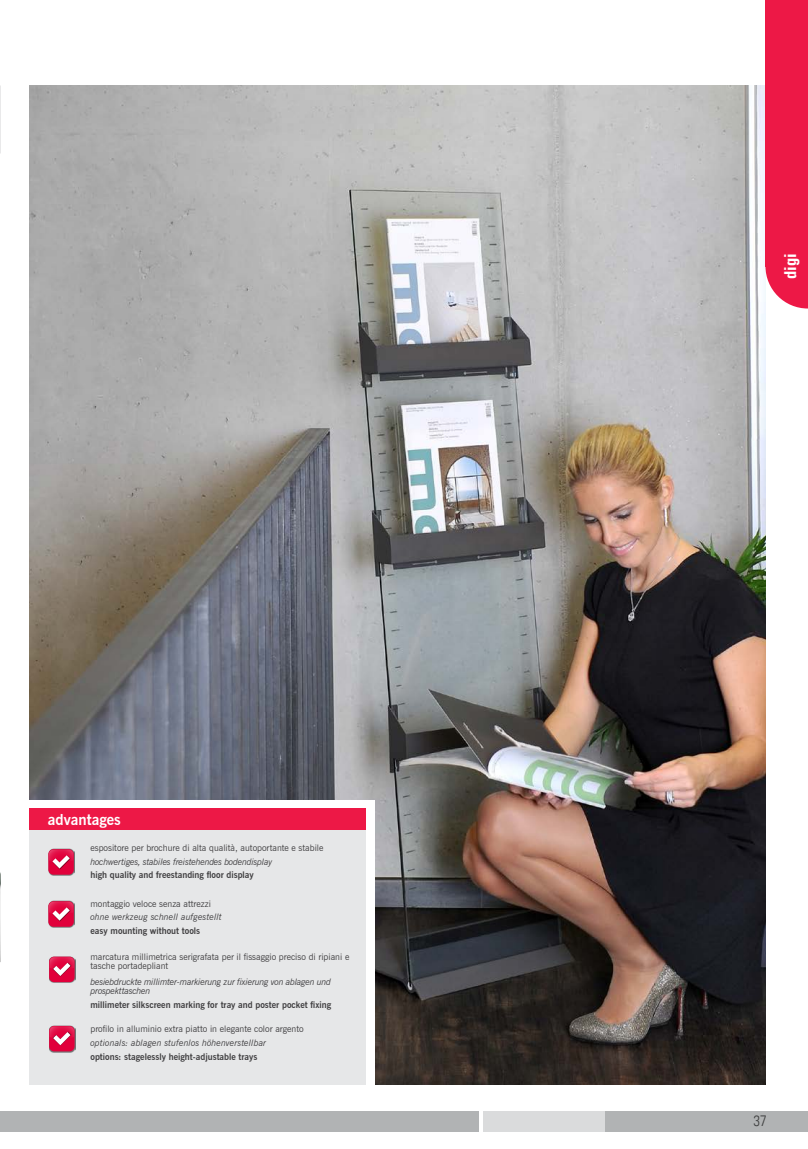
<style>
.page{position:relative;width:808px;height:1149px;background:#fff}
.page>*{position:absolute;margin:0;border:0;box-sizing:border-box;transform-origin:0 0}
.t1{font:700 condensed 16.5px "Univers LT";color:#fff}
.t2{font:700 15px "News Gothic BT";color:#fff}
.t3{font:300 condensed 15px "Univers LT";color:#000}
.t4{font:9px/9px "News Gothic BT";color:#414042}
.t5{font:700 9px "News Gothic BT";color:#414042}
.t6{font:italic 9px/9px "News Gothic BT";letter-spacing:-.03em;color:#414042}
.t7{font:italic 9px "News Gothic BT";color:#414042}
</style>
<div class="page">
<img style="left:0;top:872px;width:1px;height:90px">
<div style="left:0;top:1110px;width:479px;height:20px;background:#b1b3b4"></div>
<div style="left:605px;top:1110px;width:203px;height:20px;background:#b1b3b4"></div>
<div style="left:483px;top:1110px;width:122px;height:20px;background:#dadbdc"></div>
<img style="left:30px;top:85px;width:735px;height:999px">
<div style="left:765px;top:0;width:43px;height:266px;background:#ed1846"></div>
<svg style="left:765px;top:266px;width:43px;height:42px"></svg>
<div style="left:18px;top:799px;width:357px;height:295px;background:#fff"></div>
<div style="left:30px;top:818px;width:336px;height:266px;background:#e6e7e8"></div>
<img style="left:49px;top:958px;width:26px;height:24px">
<div style="left:49px;top:956px;width:26px;height:25px;background:#e1003b;border-radius:5px"></div>
<svg style="left:50px;top:956px;width:24px;height:19px"></svg>
<img style="left:48px;top:902px;width:26px;height:25px">
<div style="left:48px;top:900px;width:26px;height:26px;background:#e1003b;border-radius:5px"></div>
<svg style="left:49px;top:901px;width:24px;height:19px"></svg>
<img style="left:48px;top:850px;width:26px;height:25px">
<div style="left:48px;top:848px;width:26px;height:26px;background:#e1003b;border-radius:5px"></div>
<svg style="left:49px;top:849px;width:24px;height:19px"></svg>
<img style="left:49px;top:1027px;width:26px;height:24px">
<div style="left:49px;top:1025px;width:26px;height:26px;background:#e1003b;border-radius:5px"></div>
<svg style="left:50px;top:1026px;width:24px;height:18px"></svg>
<div style="left:30px;top:808px;width:336px;height:21px;background:#ed1846"></div>
<h2 class="t2" style="left:48px;top:810px;width:75px">advantages</h2>
<p class="t4" style="left:90px;top:842px;width:234px">espositore per brochure di alta qualità, autoportante e stabile</p>
<p class="t6" style="left:90px;top:856px;width:183px">hochwertiges, stabiles freistehendes bodendisplay</p>
<p class="t5" style="left:90px;top:869px;width:165px">high quality and freestanding floor display</p>
<p class="t4" style="left:90px;top:898px;width:122px">montaggio veloce senza attrezzi</p>
<p class="t7" style="left:90px;top:911px;width:133px">ohne werkzeug schnell aufgestellt</p>
<p class="t5" style="left:90px;top:925px;width:111px">easy mounting without tools</p>
<p class="t4" style="left:90px;top:951px;width:260px">marcatura millimetrica serigrafata per il fissaggio preciso di ripiani e tasche portadepliant</p>
<p class="t6" style="left:90px;top:976px;width:242px">besiebdruckte millimter-markierung zur fixierung von ablagen und prospekttaschen</p>
<p class="t5" style="left:90px;top:998px;width:242px">millimeter silkscreen marking for tray and poster pocket fixing</p>
<p class="t4" style="left:90px;top:1024px;width:215px">profilo in alluminio extra piatto in elegante color argento</p>
<p class="t7" style="left:90px;top:1036px;width:177px">optionals: ablagen stufenlos höhenverstellbar</p>
<p class="t5" style="left:90px;top:1050px;width:168px">options: stagelessly height-adjustable trays</p>
<h1 class="t1" style="left:780px;top:279px;width:27px;rotate:-90deg">digi</h1>
<h2 class="t3" style="left:753px;top:1111px;width:15px">37</h2>
</div>
